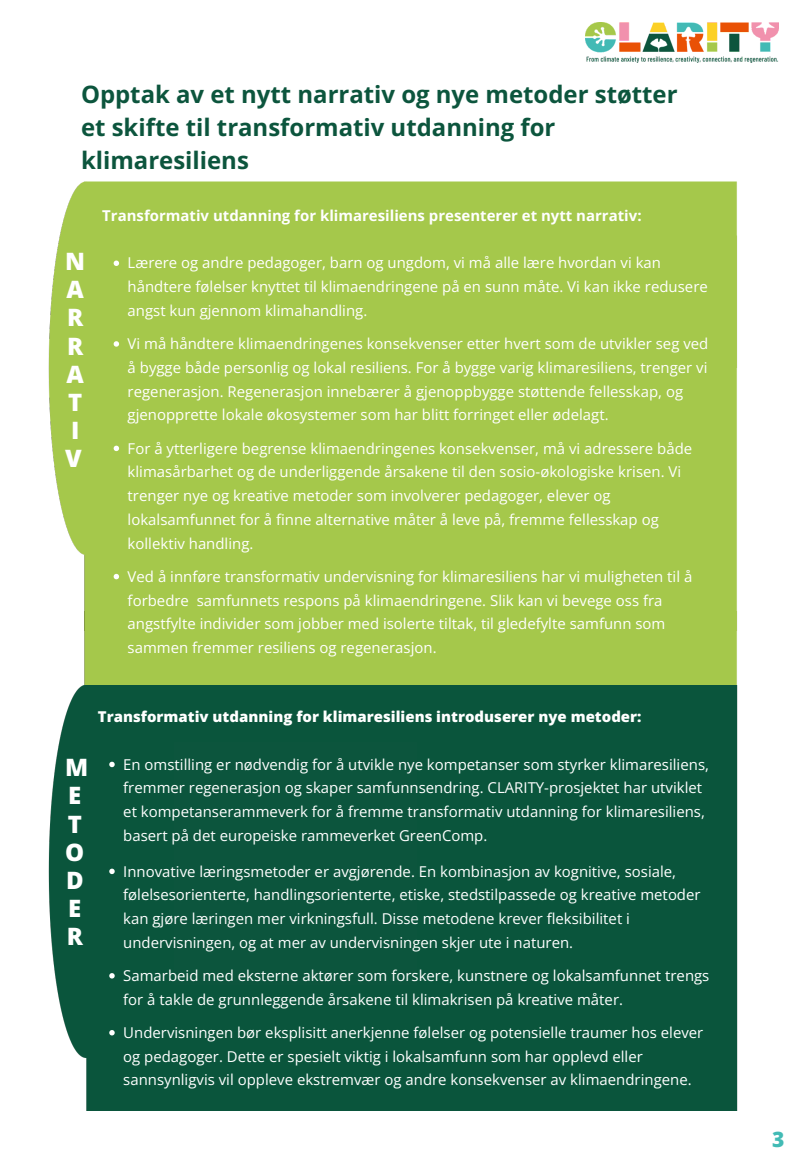
<style>
.page{position:relative;width:810px;height:1170px;background:#fff}
.page>*{position:absolute;margin:0;border:0;box-sizing:border-box;transform-origin:0 0}
.t1{font:700 24px/32.7px "Open Sans";color:#0c553d}
.t2{font:800 24px/28.2px "Open Sans";color:#fff}
.t3{font:800 21px "Open Sans";color:#42bbb5}
.t4{font:15px/23.7px "Open Sans";color:#fff}
.t5{font:700 15px "Open Sans";color:#fff}
.t6{font:800 15px "Open Sans";color:#fff}
</style>
<div class="page">
<img style="left:48px;top:631px;width:690px;height:480px">
<div style="left:48px;top:181px;width:689px;height:450px;background:#a5c84b"></div>
<div style="left:48px;top:697px;width:690px;height:5px;background:#0a553c"></div>
<img style="left:586px;top:22px;width:192px;height:41px">
<div style="left:174px;top:742px;width:243px;height:243px;background:#0c553d"></div>
<svg style="left:109px;top:762px;width:6px;height:5px"></svg>
<svg style="left:109px;top:869px;width:6px;height:5px"></svg>
<svg style="left:109px;top:973px;width:6px;height:6px"></svg>
<svg style="left:109px;top:1030px;width:6px;height:5px"></svg>
<svg style="left:114px;top:261px;width:5px;height:5px"></svg>
<svg style="left:114px;top:341px;width:5px;height:6px"></svg>
<svg style="left:114px;top:446px;width:5px;height:5px"></svg>
<svg style="left:114px;top:574px;width:5px;height:5px"></svg>
<p class="t1" style="left:81px;top:78px;width:598px">Opptak av et nytt narrativ og nye metoder støtter et skifte til transformativ utdanning for klimaresiliens</p>
<p class="t2" style="left:65px;top:247px;width:22px">N<br>A<br>R<br>R<br>A<br>T<br>I<br>V</p>
<p class="t5" style="left:102px;top:205px;width:541px">Transformativ utdanning for klimaresiliens presenterer et nytt narrativ:</p>
<p class="t4" style="left:128px;top:251px;width:582px">Lærere og andre pedagoger, barn og ungdom, vi må alle lære hvordan vi kan håndtere følelser knyttet til klimaendringene på en sunn måte. Vi kan ikke redusere angst kun gjennom klimahandling.</p>
<p class="t4" style="left:128px;top:331px;width:582px">Vi må håndtere klimaendringenes konsekvenser etter hvert som de utvikler seg ved å bygge både personlig og lokal resiliens. For å bygge varig klimaresiliens, trenger vi regenerasjon. Regenerasjon innebærer å gjenoppbygge støttende fellesskap, og gjenopprette lokale økosystemer som har blitt forringet eller ødelagt.</p>
<h3 class="t4" style="left:128px;top:436px;width:566px">For å ytterligere begrense klimaendringenes konsekvenser, må vi adressere både klimasårbarhet og de underliggende årsakene til den sosio-økologiske krisen. Vi trenger nye og kreative metoder som involverer pedagoger, elever og lokalsamfunnet for å finne alternative måter å leve på, fremme fellesskap og kollektiv handling.</h3>
<p class="t4" style="left:128px;top:564px;width:566px">Ved å innføre transformativ undervisning for klimaresiliens har vi muligheten til å forbedre samfunnets respons på klimaendringene. Slik kan vi bevege oss fra angstfylte individer som jobber med isolerte tiltak, til gledefylte samfunn som sammen fremmer resiliens og regenerasjon.</p>
<p class="t2" style="left:65px;top:753px;width:25px">M<br>E<br>T<br>O<br>D<br>E<br>R</p>
<p class="t6" style="left:98px;top:706px;width:545px">Transformativ utdanning for klimaresiliens introduserer nye metoder:</p>
<h1 class="t4" style="left:123px;top:752px;width:587px">En omstilling er nødvendig for å utvikle nye kompetanser som styrker klimaresiliens, fremmer regenerasjon og skaper samfunnsendring. CLARITY-prosjektet har utviklet et kompetanserammeverk for å fremme transformativ utdanning for klimaresiliens, basert på det europeiske rammeverket GreenComp.</h1>
<p class="t4" style="left:123px;top:859px;width:579px">Innovative læringsmetoder er avgjørende. En kombinasjon av kognitive, sosiale, følelsesorienterte, handlingsorienterte, etiske, stedstilpassede og kreative metoder kan gjøre læringen mer virkningsfull. Disse metodene krever fleksibilitet i undervisningen, og at mer av undervisningen skjer ute i naturen.</p>
<p class="t4" style="left:123px;top:963px;width:588px">Samarbeid med eksterne aktører som forskere, kunstnere og lokalsamfunnet trengs for å takle de grunnleggende årsakene til klimakrisen på kreative måter.</p>
<p class="t4" style="left:123px;top:1020px;width:582px">Undervisningen bør eksplisitt anerkjenne følelser og potensielle traumer hos elever og pedagoger. Dette er spesielt viktig i lokalsamfunn som har opplevd eller sannsynligvis vil oppleve ekstremvær og andre konsekvenser av klimaendringene.</p>
<p class="t3" style="left:772px;top:1125px;width:14px">3</p>
</div>
